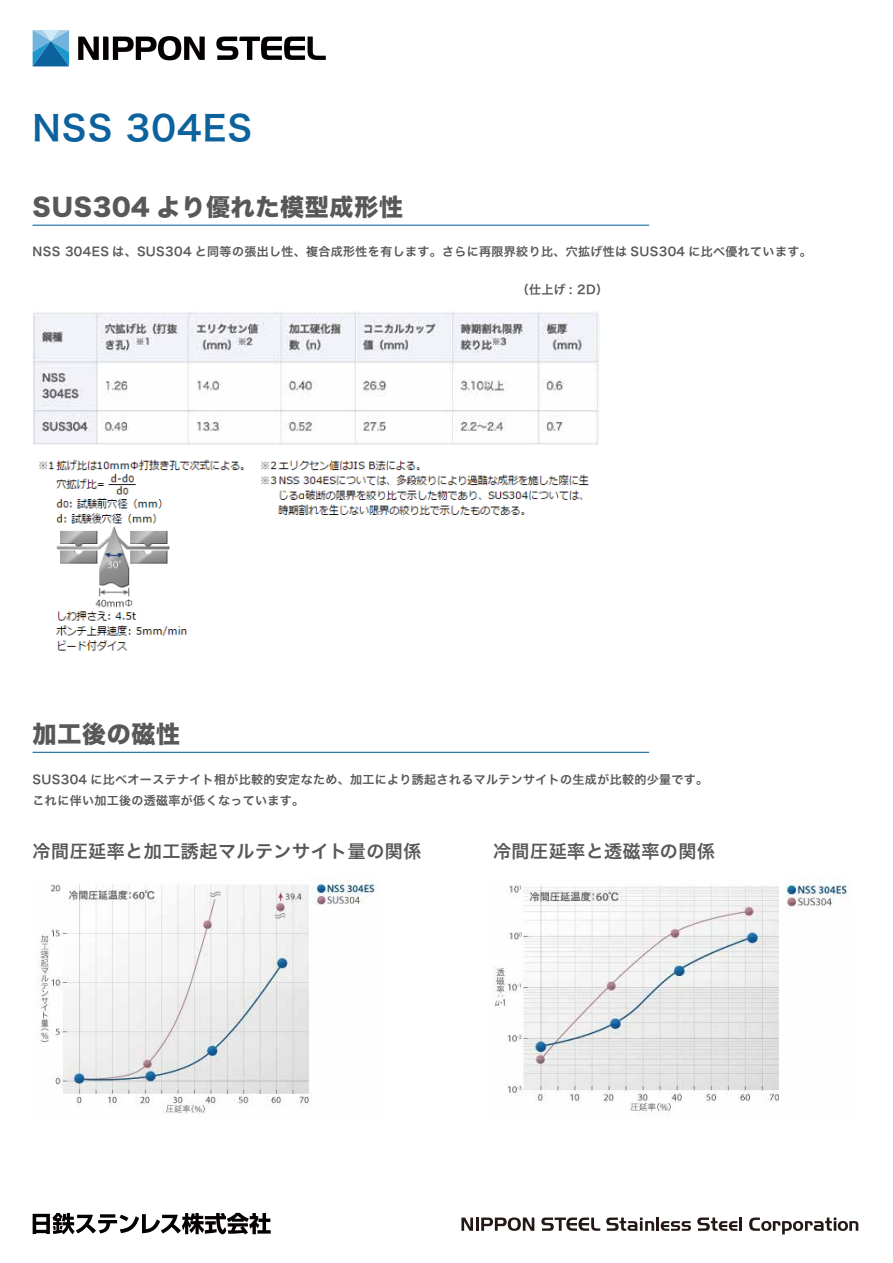
<style>
.page{position:relative;width:893px;height:1263px;background:#fff}
.page>*{position:absolute;margin:0;border:0;box-sizing:border-box;transform-origin:0 0}
.t1{font:34.5px "Hira Kaku Pro W6";letter-spacing:.03em;color:#0b629d}
.t2{font:24px "Hira Kaku Std W8";letter-spacing:.03em;color:#595757}
.t3{font:18px "Hira Kaku Pro W6";letter-spacing:.03em;color:#595757}
.t4{font:12px/21px "Hira Kaku Pro W6";letter-spacing:.03em;color:#595757}
</style>
<div class="page">
<hr style="left:33px;top:225px;width:616px;height:1px;background:#0b629d">
<hr style="left:33px;top:752px;width:616px;height:1px;background:#0b629d">
<img style="left:33px;top:311px;width:567px;height:134px">
<img style="left:38px;top:459px;width:551px;height:192px">
<img style="left:37px;top:878px;width:340px;height:236px">
<img style="left:493px;top:878px;width:354px;height:238px">
<svg style="left:33px;top:30px;width:36px;height:36px"></svg>
<svg style="left:78px;top:36px;width:127px;height:24px"></svg>
<svg style="left:216px;top:37px;width:110px;height:23px"></svg>
<svg style="left:33px;top:1213px;width:238px;height:21px"></svg>
<svg style="left:461px;top:1217px;width:12px;height:14px"></svg>
<hr style="left:476px;top:1217px;width:3px;height:14px;background:#231815">
<svg style="left:481px;top:1217px;width:53px;height:14px"></svg>
<svg style="left:541px;top:1217px;width:59px;height:14px"></svg>
<svg style="left:606px;top:1217px;width:48px;height:14px"></svg>
<hr style="left:656px;top:1217px;width:3px;height:14px;background:#231815">
<svg style="left:661px;top:1221px;width:30px;height:10px"></svg>
<svg style="left:697px;top:1217px;width:45px;height:14px"></svg>
<svg style="left:749px;top:1217px;width:109px;height:17px"></svg>
<h1 class="t1" style="left:33px;top:97px;width:221px">NSS 304ES</h1>
<h2 class="t2" style="left:33px;top:193px;width:372px">SUS304 より優れた模型成形性</h2>
<p class="t4" style="left:33px;top:241px;width:781px">NSS 304ES は、SUS304 と同等の張出し性、複合成形性を有します。さらに再限界絞り比、穴拡げ性は SUS304 に比べ優れています。</p>
<h2 class="t2" style="left:33px;top:720px;width:149px">加工後の磁性</h2>
<p class="t4" style="left:517px;top:279px;width:93px">（仕上げ : 2D）</p>
<p class="t4" style="left:33px;top:768px;width:677px">SUS304 に比べオーステナイト相が比較的安定なため、加工により誘起されるマルテンサイトの生成が比較的少量です。これに伴い加工後の透磁率が低くなっています。</p>
<h3 class="t3" style="left:33px;top:835px;width:390px">冷間圧延率と加工誘起マルテンサイト量の関係</h3>
<h3 class="t3" style="left:493px;top:835px;width:223px">冷間圧延率と透磁率の関係</h3>
</div>
